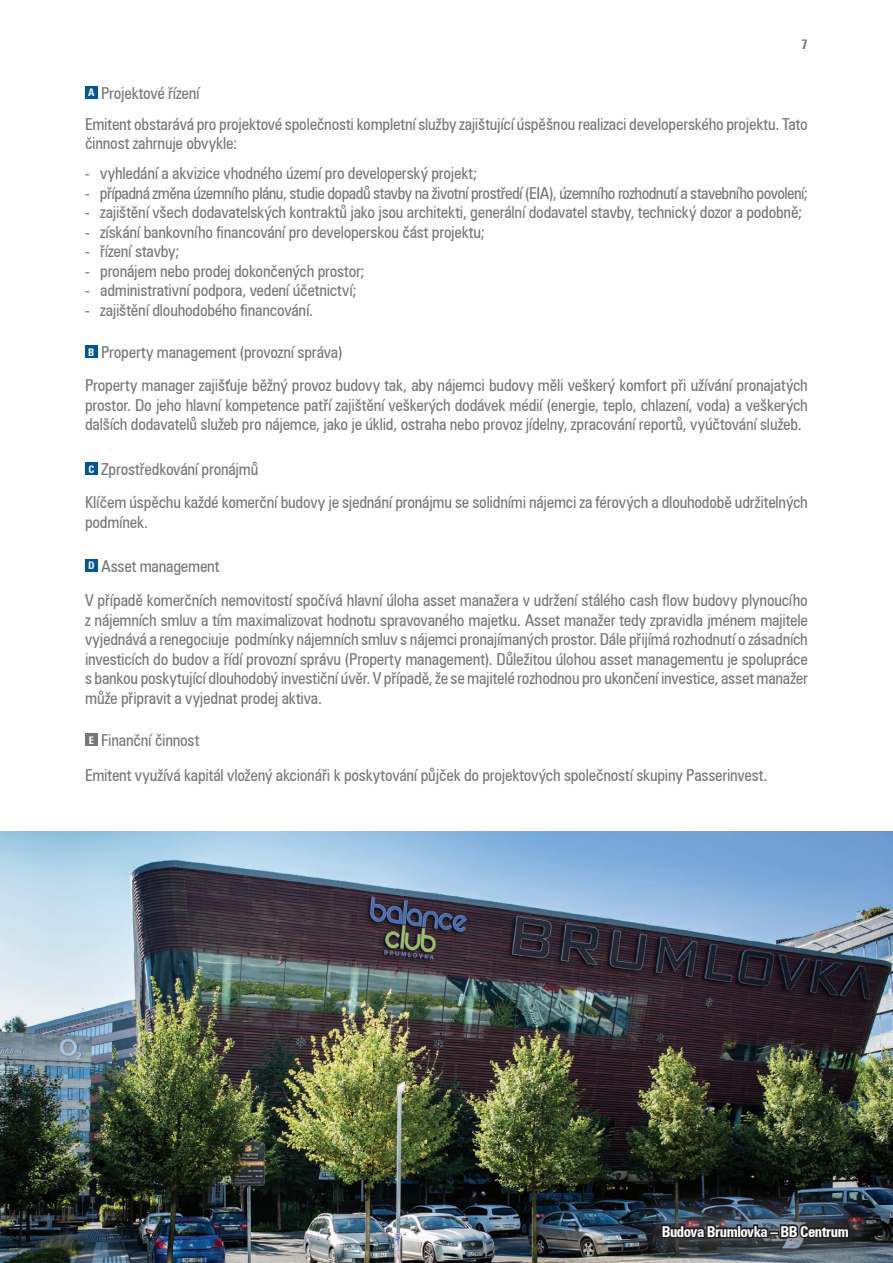
<style>
.page{position:relative;width:893px;height:1263px;background:#fff}
.page>*{position:absolute;margin:0;border:0;box-sizing:border-box;transform-origin:0 0}
.t1{font:16.5px/19.5px "Zurich CE Cn BT Roman";letter-spacing:-.015em;color:#76787b}
.t2{font:16.5px "Zurich CE Cn BT Roman";letter-spacing:-.035em;color:#76787b}
.t3{font:15px "Zurich CE Cn BT Bold";letter-spacing:-.03em;color:#fff}
.t4{font:13.5px "Zurich CE Cn BT Bold";color:#76787b}
.s1{font-family:"Zurich CE Cn BT Bold";font-size:10.5px;color:#fff}
</style>
<div class="page">
<div style="left:85px;top:86px;width:13px;height:13px;background:#015598"></div>
<div style="left:85px;top:559px;width:13px;height:13px;background:#015598"></div>
<div style="left:85px;top:345px;width:13px;height:13px;background:#015598"></div>
<div style="left:85px;top:462px;width:13px;height:13px;background:#015598"></div>
<img style="left:0;top:831px;width:893px;height:432px">
<div style="left:85px;top:733px;width:13px;height:13px;background:#76787b"></div>
<img style="left:622px;top:1185px;width:266px;height:78px">
<svg style="left:645px;top:1220px;width:206px;height:43px;background:#464b51"></svg>
<p class="t1" style="left:88px;top:83px;width:113px"><span class="s1">A</span> Projektové řízení</p>
<p class="t4" style="left:801px;top:36px;width:8px">7</p>
<p class="t1" style="left:85px;top:114px;width:724px">Emitent obstarává pro projektové společnosti kompletní služby zajištující úspěšnou realizaci developerského projektu. Tato činnost zahrnuje obvykle:</p>
<p class="t1" style="left:85px;top:164px;width:394px">- vyhledání a akvizice vhodného území pro developerský projekt;</p>
<p class="t2" style="left:85px;top:182px;width:724px">- případná změna územního plánu, studie dopadů stavby na životní prostředí (EIA), územního rozhodnutí a stavebního povolení;</p>
<p class="t1" style="left:85px;top:203px;width:719px">- zajištění všech dodavatelských kontraktů jako jsou architekti, generální dodavatel stavby, technický dozor a podobně;</p>
<p class="t1" style="left:85px;top:222px;width:401px">- získání bankovního financování pro developerskou část projektu;</p>
<p class="t1" style="left:85px;top:242px;width:96px">- řízení stavby;</p>
<p class="t1" style="left:85px;top:261px;width:281px">- pronájem nebo prodej dokončených prostor;</p>
<p class="t1" style="left:85px;top:281px;width:273px">- administrativní podpora, vedení účetnictví;</p>
<p class="t1" style="left:85px;top:300px;width:230px">- zajištění dlouhodobého financování.</p>
<p class="t1" style="left:88px;top:342px;width:256px"><span class="s1">B</span> Property management (provozní správa)</p>
<p class="t1" style="left:85px;top:375px;width:724px;text-align:justify">Property manager zajišťuje běžný provoz budovy tak, aby nájemci budovy měli veškerý komfort při užívání pronajatých prostor. Do jeho hlavní kompetence patří zajištění veškerých dodávek médií (energie, teplo, chlazení, voda) a veškerých dalších dodavatelů služeb pro nájemce, jako je úklid, ostraha nebo provoz jídelny, zpracování reportů, vyúčtování služeb.</p>
<p class="t1" style="left:88px;top:459px;width:172px"><span class="s1">C</span> Zprostředkování pronájmů</p>
<p class="t1" style="left:85px;top:492px;width:724px">Klíčem úspěchu každé komerční budovy je sjednání pronájmu se solidními nájemci za férových a dlouhodobě udržitelných podmínek.</p>
<p class="t1" style="left:88px;top:556px;width:133px"><span class="s1">D</span> Asset management</p>
<p class="t1" style="left:85px;top:591px;width:724px;text-align:justify">V případě komerčních nemovitostí spočívá hlavní úloha asset manažera v udržení stálého cash flow budovy plynoucího z nájemních smluv a tím maximalizovat hodnotu spravovaného majetku. Asset manažer tedy zpravidla jménem majitele vyjednává a renegociuje podmínky nájemních smluv s nájemci pronajímaných prostor. Dále přijímá rozhodnutí o zásadních investicích do budov a řídí provozní správu (Property management). Důležitou úlohou asset managementu je spolupráce s bankou poskytující dlouhodobý investiční úvěr. V případě, že se majitelé rozhodnou pro ukončení investice, asset manažer může připravit a vyjednat prodej aktiva.</p>
<p class="t1" style="left:89px;top:730px;width:112px"><span class="s1">E</span> Finanční činnost</p>
<p class="t1" style="left:85px;top:765px;width:684px">Emitent využívá kapitál vložený akcionáři k poskytování půjček do projektových společností skupiny Passerinvest.</p>
<p class="t3" style="left:662px;top:1221px;width:189px">Budova Brumlovka – BB Centrum</p>
</div>
